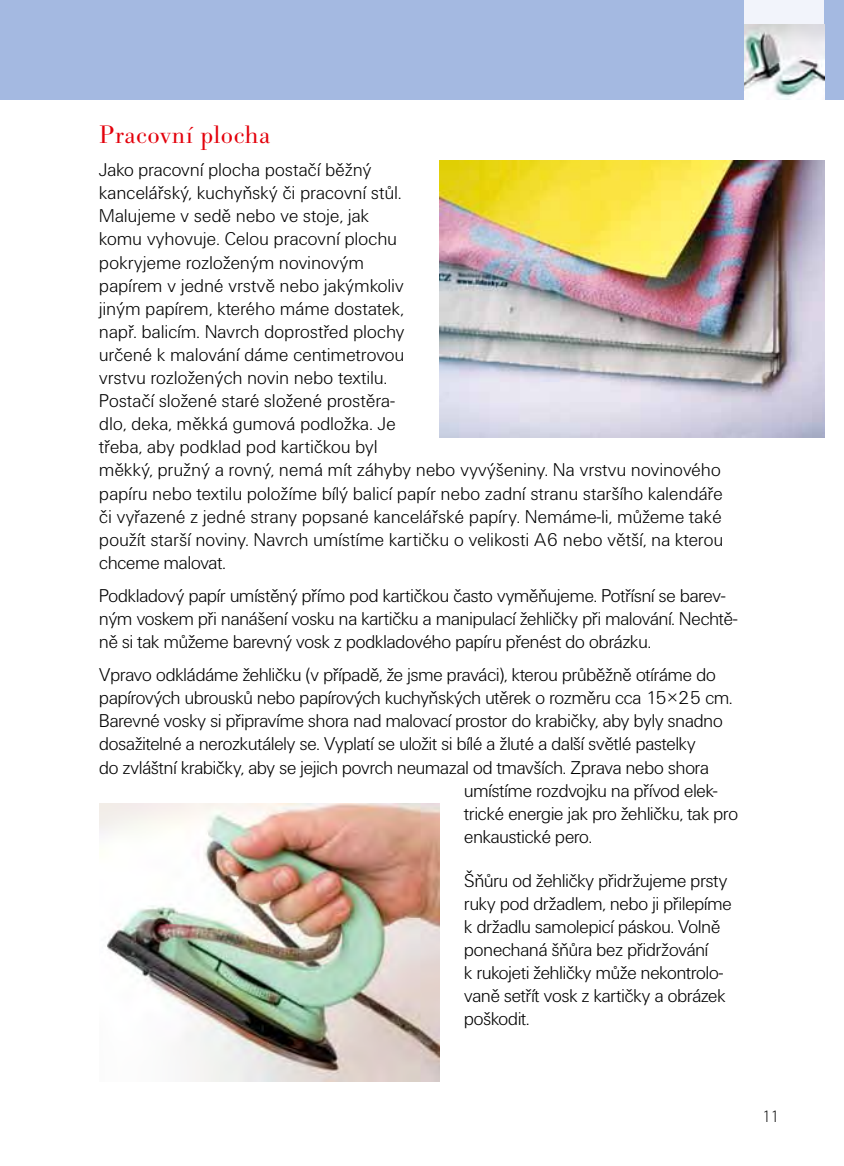
<style>
.page{position:relative;width:844px;height:1166px;background:#fff}
.page>*{position:absolute;margin:0;border:0;box-sizing:border-box;transform-origin:0 0}
.nadpis_mensi{font:300 26.25px "Bodoni URWTOT";letter-spacing:.02em;color:#e3000b}
.zaklad{font:19.25px/23.1px "U001 DOT Ligh";color:#000}
.zaklad-2{font:19.25px/23.1px "U001 DOT Ligh";letter-spacing:.02em;color:#000}
.t1{font:300 17.5px "Myriad Pro";color:#000}
</style>
<div class="page">
<div style="left:0;top:0;width:843px;height:99px;background:#a4b9e1"></div>
<div style="left:744px;top:0;width:79px;height:99px;background:#f2f4fb"></div>
<img style="left:744px;top:25px;width:79px;height:74px">
<img style="left:439px;top:160px;width:384px;height:277px">
<img style="left:99px;top:804px;width:340px;height:277px">
<p class="nadpis_mensi" style="left:99px;top:119px;width:172px">Pracovní plocha</p>
<p class="zaklad-2" style="left:99px;top:159px;width:625px">Jako pracovní plocha postačí běžný<br>kancelářský, kuchyňský či pracovní stůl.<br>Malujeme v sedě nebo ve stoje, jak<br>komu vyhovuje. Celou pracovní plochu<br>pokryjeme rozloženým novinovým<br>papírem v jedné vrstvě nebo jakýmkoliv<br>jiným papírem, kterého máme dostatek,<br>např. balicím. Navrch doprostřed plochy<br>určené k malování dáme centimetrovou<br>vrstvu rozložených novin nebo textilu.<br>Postačí složené staré složené prostěra-<br>dlo, deka, měkká gumová podložka. Je<br>třeba, aby podklad pod kartičkou byl<br>měkký, pružný a rovný, nemá mít záhyby nebo vyvýšeniny. Na vrstvu novinového papíru nebo textilu položíme bílý balicí papír nebo zadní stranu staršího kalendáře či vyřazené z jedné strany popsané kancelářské papíry. Nemáme-li, můžeme také použít starší noviny. Navrch umístíme kartičku o velikosti A6 nebo větší, na kterou chceme malovat.</p>
<p class="zaklad" style="left:99px;top:584px;width:639px">Podkladový papír umístěný přímo pod kartičkou často vyměňujeme. Potřísní se barev&shy;ným voskem při nanášení vosku na kartičku a manipulací žehličky při malování. Nechtě&shy;ně si tak můžeme barevný vosk z podkladového papíru přenést do obrázku.</p>
<p class="zaklad" style="left:99px;top:664px;width:617px">Vpravo odkládáme žehličku (v případě, že jsme praváci), kterou průběžně otíráme do</p>
<p class="zaklad" style="left:99px;top:687px;width:634px">papírových ubrousků nebo papírových kuchyňských utěrek o rozměru cca 15×25 cm.</p>
<p class="zaklad" style="left:99px;top:710px;width:624px">Barevné vosky si připravíme shora nad malovací prostor do krabičky, aby byly snadno</p>
<p class="zaklad" style="left:99px;top:733px;width:597px">dosažitelné a nerozkutálely se. Vyplatí se uložit si bílé a žluté a další světlé pastelky</p>
<p class="zaklad" style="left:99px;top:756px;width:611px">do zvláštní krabičky, aby se jejich povrch neumazal od tmavších. Zprava nebo shora</p>
<p class="zaklad" style="left:464px;top:779px;width:255px">umístíme rozdvojku na přívod elek-</p>
<p class="zaklad" style="left:464px;top:802px;width:275px">trické energie jak pro žehličku, tak pro</p>
<p class="zaklad" style="left:464px;top:825px;width:129px">enkaustické pero.</p>
<p class="zaklad" style="left:464px;top:869px;width:269px">Šňůru od žehličky přidržujeme prsty ruky pod držadlem, nebo ji přilepíme k držadlu samolepicí páskou. Volně ponechaná šňůra bez přidržování<br>k rukojeti žehličky může nekontrolo&shy;vaně setřít vosk z kartičky a obrázek poškodit.</p>
<p class="t1" style="left:762px;top:1106px;width:19px">11</p>
</div>
